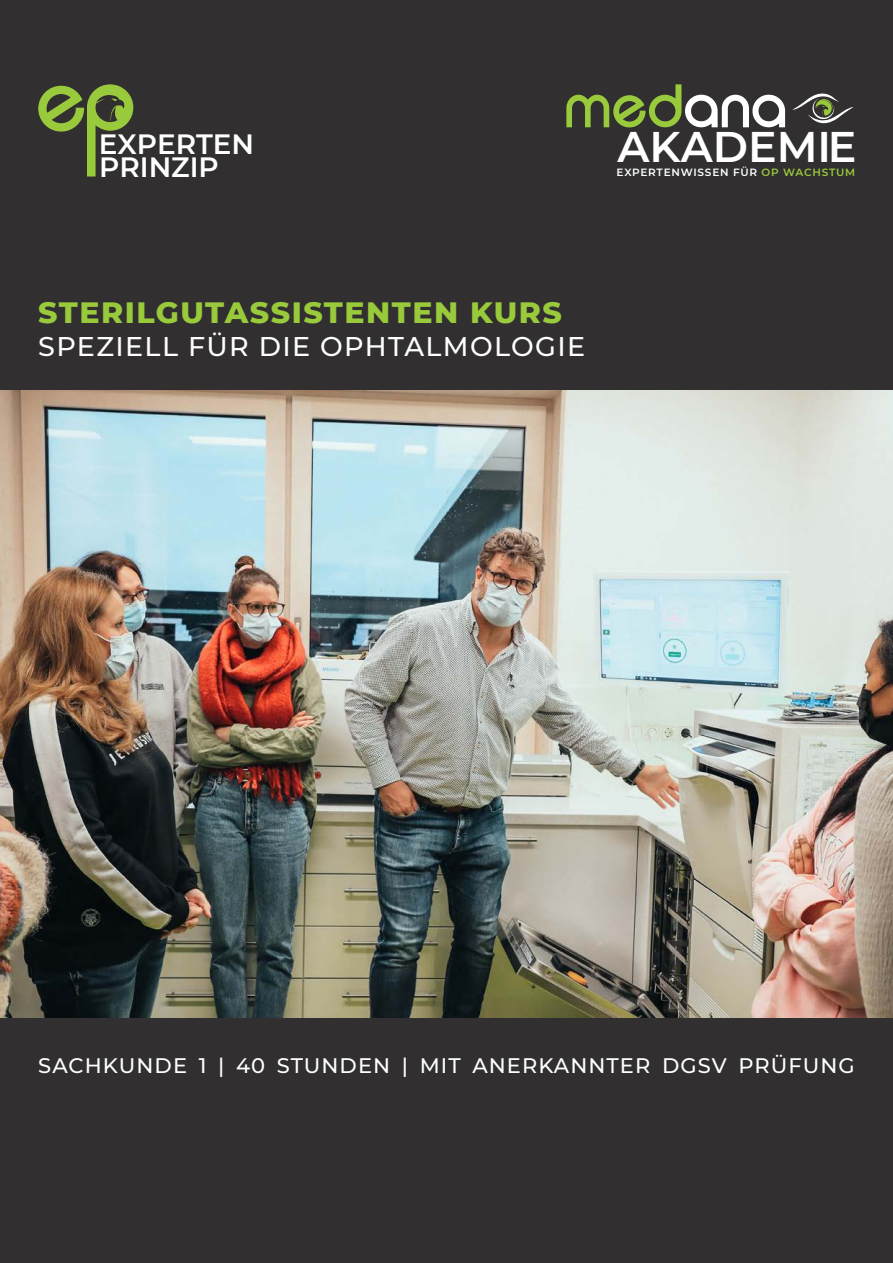
<style>
.page{position:relative;width:893px;height:1263px;background:#312f30}
.page>*{position:absolute;margin:0;border:0;box-sizing:border-box;transform-origin:0 0}
.t1{font:600 42.75px "Montserrat";color:#fff}
.t2{font:800 30px "Montserrat";letter-spacing:.05em;color:#99ca3b}
.t3{font:600 27.9px/22.5px "Montserrat";color:#fff}
.t4{font:500 27px "Montserrat";letter-spacing:.05em;color:#fff}
.t5{font:500 21px "Montserrat";letter-spacing:.05em;color:#fff}
.t6{font:600 10.5px "Montserrat";letter-spacing:.075em;color:#fff}
.s1{color:#99ca3b}
</style>
<div class="page">
<img style="left:0;top:391px;width:893px;height:626px">
<svg style="left:38px;top:84px;width:95px;height:92px"></svg>
<svg style="left:566px;top:84px;width:219px;height:43px"></svg>
<svg style="left:792px;top:93px;width:62px;height:31px"></svg>
<h3 class="t3" style="left:99px;top:132px;width:157px">EXPERTEN<br>PRINZIP</h3>
<h1 class="t1" style="left:617px;top:117px;width:241px">AKADEMIE</h1>
<p class="t6" style="left:617px;top:165px;width:240px">EXPERTENWISSEN FÜR <span class="s1">OP WACHSTUM</span></p>
<h2 class="t2" style="left:38px;top:291px;width:525px">STERILGUTASSISTENTEN KURS</h2>
<p class="t4" style="left:38px;top:327px;width:548px">SPEZIELL FÜR DIE OPHTALMOLOGIE</p>
<p class="t5" style="left:38px;top:1051px;width:818px">SACHKUNDE 1 | 40 STUNDEN | MIT ANERKANNTER DGSV PRÜFUNG</p>
</div>
